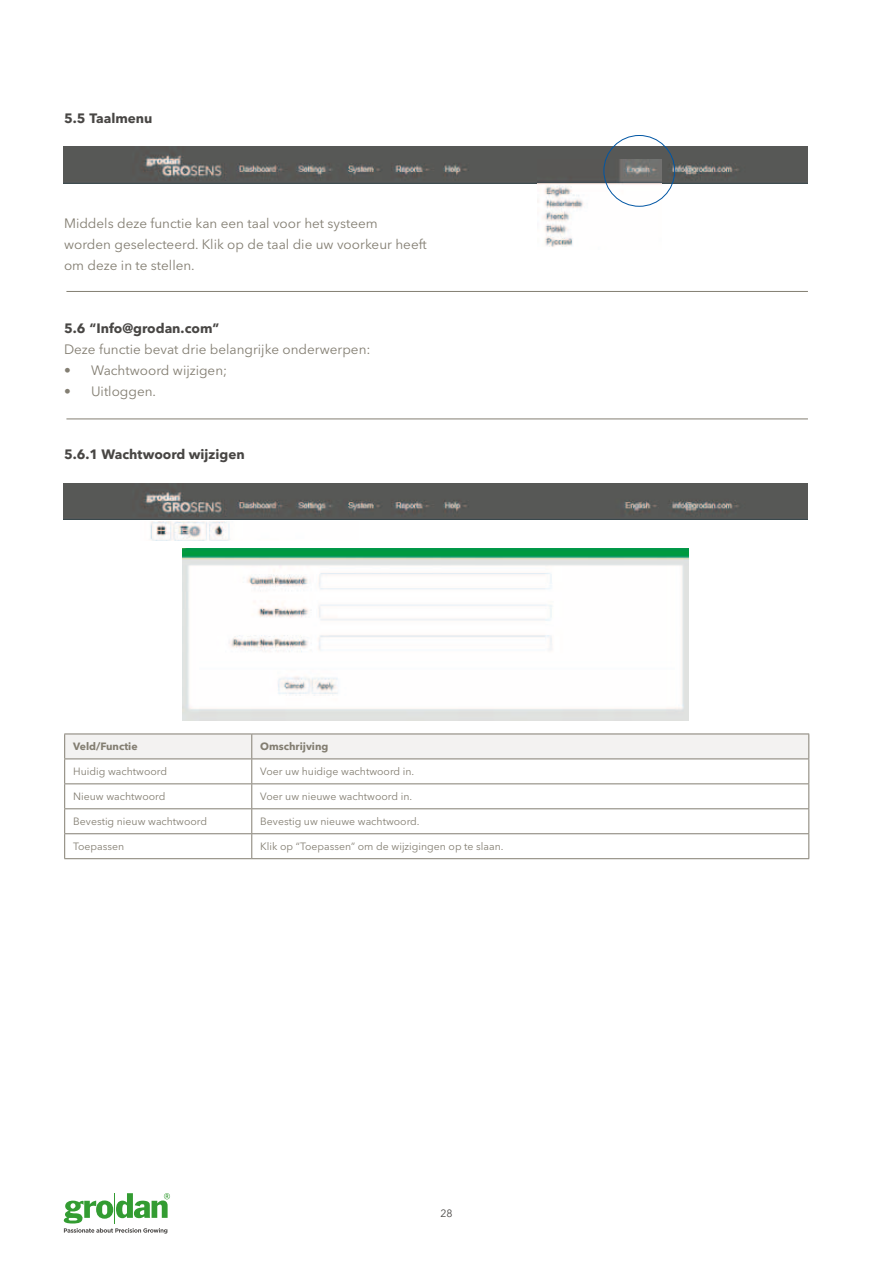
<style>
.page{position:relative;width:893px;height:1263px;background:#fff}
.page>*{position:absolute;margin:0;border:0;box-sizing:border-box;transform-origin:0 0}
.t1{font:13.5px/21px "Avenir Next LT Pro";color:#837e72}
.t2{font:700 13.5px "Avenir Next LT Pro";color:#484644}
.t3{font:10.5px "Avenir Next LT Pro";color:#837e72}
.t4{font:700 10.5px "Avenir Next LT Pro";color:#837e72}
.t5{font:10.5px "Avenir Next LT Pro";color:#484644}
</style>
<div class="page">
<svg style="left:64px;top:1193px;width:106px;height:40px"></svg>
<hr style="left:66px;top:291px;width:742px;height:1px;background:#837e72">
<hr style="left:66px;top:419px;width:742px;height:1px;background:#837e72">
<svg style="left:64px;top:734px;width:745px;height:124px"></svg>
<hr style="left:64px;top:858px;width:188px;height:1px;background:#837e72">
<hr style="left:252px;top:858px;width:557px;height:1px;background:#837e72">
<img style="left:63px;top:483px;width:745px;height:37px">
<img style="left:150px;top:521px;width:80px;height:20px">
<img style="left:183px;top:549px;width:505px;height:171px">
<img style="left:63px;top:146px;width:745px;height:37px">
<img style="left:538px;top:160px;width:123px;height:87px">
<div style="left:603px;top:135px;width:72px;height:72px;border:1px solid #0056a4;border-radius:50%"></div>
<p class="t2" style="left:64px;top:110px;width:90px">5.5 Taalmenu</p>
<p class="t1" style="left:64px;top:213px;width:364px">Middels deze functie kan een taal voor het systeem worden geselecteerd. Klik op de taal die uw voorkeur heeft om deze in te stellen.</p>
<p class="t2" style="left:64px;top:320px;width:157px">5.6 “Info@grodan.com”</p>
<p class="t1" style="left:64px;top:339px;width:308px">Deze functie bevat drie belangrijke onderwerpen:</p>
<p class="t1" style="left:64px;top:360px;width:165px">• Wachtwoord wijzigen;</p>
<p class="t1" style="left:64px;top:381px;width:94px">• Uitloggen.</p>
<p class="t2" style="left:64px;top:446px;width:182px">5.6.1 Wachtwoord wijzigen</p>
<p class="t4" style="left:73px;top:740px;width:66px">Veld/Functie</p>
<p class="t4" style="left:260px;top:740px;width:70px">Omschrijving</p>
<p class="t3" style="left:73px;top:765px;width:95px">Huidig wachtwoord</p>
<p class="t3" style="left:260px;top:765px;width:156px">Voer uw huidige wachtwoord in.</p>
<p class="t3" style="left:73px;top:790px;width:94px">Nieuw wachtwoord</p>
<p class="t3" style="left:260px;top:790px;width:153px">Voer uw nieuwe wachtwoord in.</p>
<p class="t3" style="left:73px;top:815px;width:136px">Bevestig nieuw wachtwoord</p>
<p class="t3" style="left:260px;top:815px;width:161px">Bevestig uw nieuwe wachtwoord.</p>
<p class="t3" style="left:73px;top:840px;width:53px">Toepassen</p>
<p class="t3" style="left:260px;top:840px;width:245px">Klik op “Toepassen” om de wijzigingen op te slaan.</p>
<p class="t5" style="left:440px;top:1207px;width:14px">28</p>
</div>
